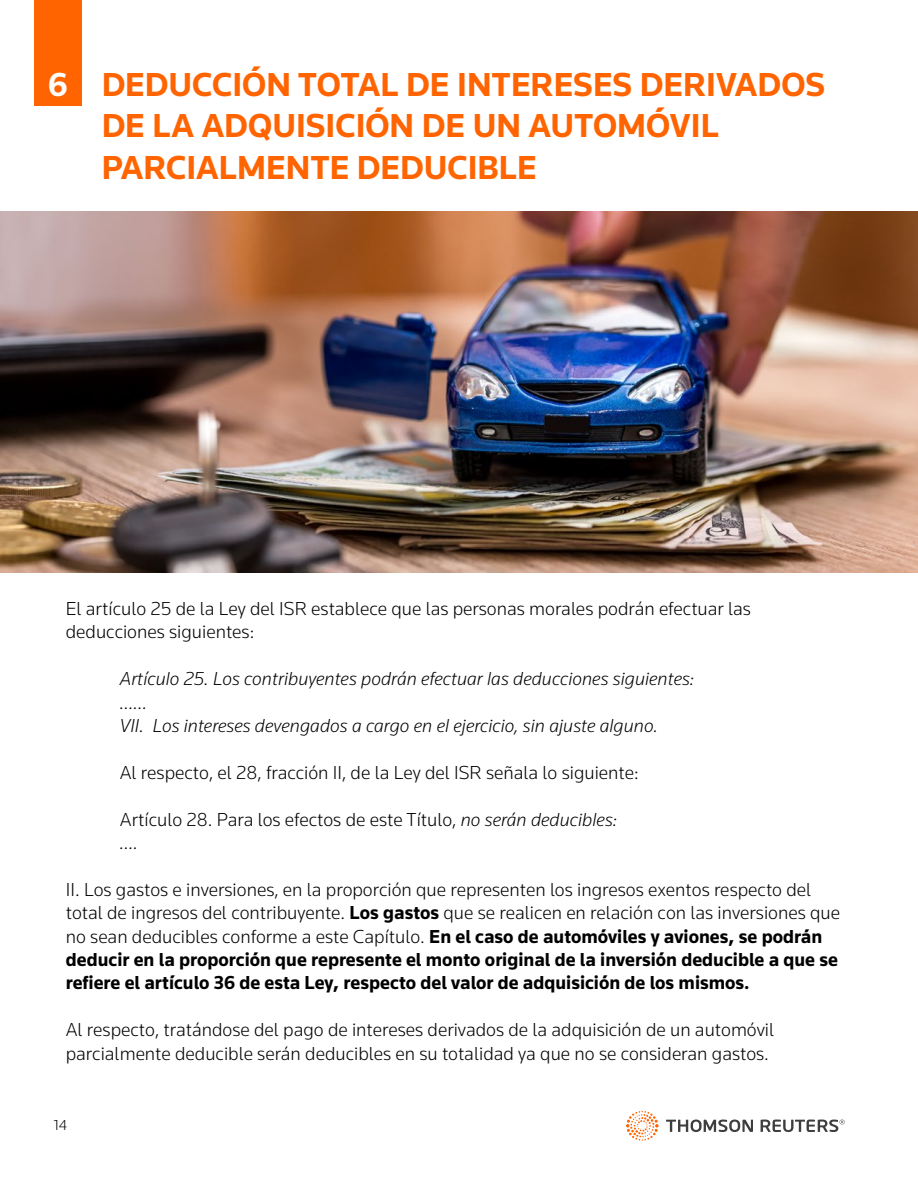
<style>
.page{position:relative;width:918px;height:1188px;background:#fff}
.page>*{position:absolute;margin:0;border:0;box-sizing:border-box;transform-origin:0 0}
.t1{font:700 34.5px/41.4px "Knowledge";color:#ff6400}
.t2{font:700 34.5px "Knowledge";color:#fff}
.t3{font:300 19.5px/23.4px "Knowledge";color:#000}
.t4{font:italic 300 19.5px/23.4px "Knowledge";color:#000}
.t5{font:300 15px "Knowledge";color:#000}
.s1{font-style:italic}
.s2{font-weight:700}
</style>
<div class="page">
<svg style="left:666px;top:1120px;width:179px;height:12px"></svg>
<svg style="left:626px;top:1111px;width:33px;height:30px"></svg>
<img style="left:0;top:211px;width:918px;height:361px">
<div style="left:34px;top:0;width:48px;height:106px;background:#ff6400"></div>
<h1 class="t2" style="left:48px;top:63px;width:21px">6</h1>
<h1 class="t1" style="left:102px;top:63px;width:725px">DEDUCCIÓN TOTAL DE INTERESES DERIVADOS<br>DE LA ADQUISICIÓN DE UN AUTOMÓVIL<br>PARCIALMENTE DEDUCIBLE</h1>
<p class="t3" style="left:66px;top:596px;width:687px">El artículo 25 de la Ley del ISR establece que las personas morales podrán efectuar las deducciones siguientes:</p>
<p class="t4" style="left:120px;top:667px;width:576px">Artículo 25. Los contribuyentes podrán efectuar las deducciones siguientes: ……<br>VII. Los intereses devengados a cargo en el ejercicio, sin ajuste alguno.</p>
<p class="t3" style="left:120px;top:760px;width:521px">Al respecto, el 28, fracción II, de la Ley del ISR señala lo siguiente:</p>
<p class="t3" style="left:120px;top:807px;width:499px">Artículo 28. Para los efectos de este Título, <span class="s1">no serán deducibles: ….</span></p>
<p class="t3" style="left:66px;top:877px;width:776px">II. Los gastos e inversiones, en la proporción que representen los ingresos exentos respecto del total de ingresos del contribuyente. <span class="s2">Los gastos</span> que se realicen en relación con las inversiones que no sean deducibles conforme a este Capítulo. <span class="s2">En el caso de automóviles y aviones, se podrán deducir en la proporción que represente el monto original de la inversión deducible a que se refiere el artículo 36 de esta Ley, respecto del valor de adquisición de los mismos.</span></p>
<p class="t3" style="left:66px;top:1018px;width:710px">Al respecto, tratándose del pago de intereses derivados de la adquisición de un automóvil parcialmente deducible serán deducibles en su totalidad ya que no se consideran gastos.</p>
<p class="t5" style="left:54px;top:1116px;width:15px">14</p>
</div>
